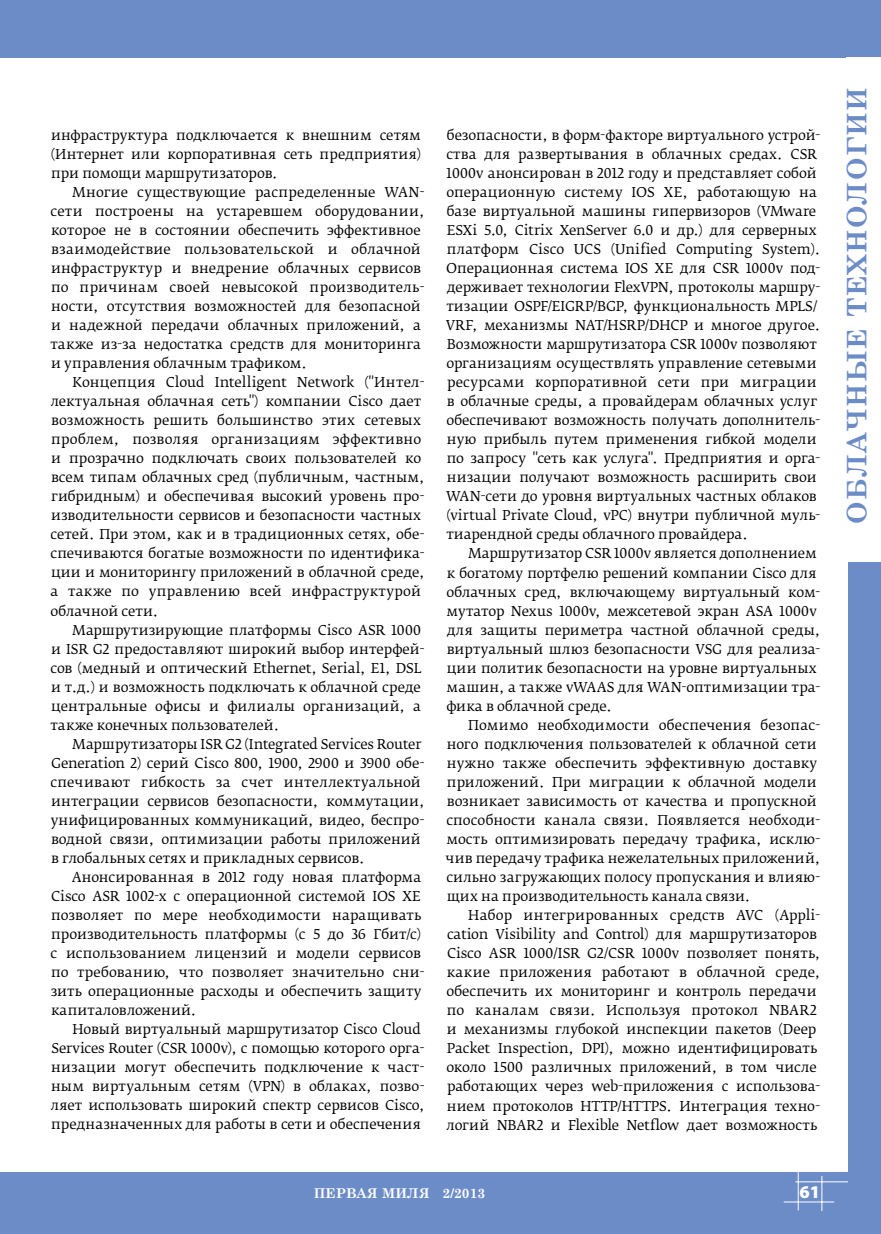
<style>
.page{position:relative;width:881px;height:1234px;background:#fff}
.page>*{position:absolute;margin:0;border:0;box-sizing:border-box;transform-origin:0 0}
.t1{font:700 27px "Century Schoolbook";letter-spacing:.05em;color:#6c8cc8}
.t2{font:900 18px "Myriad Pro";color:#fff}
.t3{font:13.5px/19px "Fedra Serif B Pro";color:#000}
.t4{font:700 13.5px "Century Schoolbook";color:#fff}
</style>
<div class="page">
<div style="left:0;top:0;width:880px;height:57px;background:#6c8cc8"></div>
<div style="left:0;top:1172px;width:880px;height:61px;background:#6c8cc8"></div>
<hr style="left:783px;top:1201px;width:50px;height:1px;background:#fff">
<hr style="left:797px;top:1171px;width:1px;height:39px;background:#fff">
<hr style="left:821px;top:1175px;width:1px;height:35px;background:#fff">
<hr style="left:795px;top:1181px;width:85px;height:1px;background:#fff">
<div style="left:847px;top:0;width:33px;height:1233px;background:#6c8cc8"></div>
<div style="left:846px;top:57px;width:34px;height:504px;background:#fff"></div>
<p class="t3" style="left:51px;top:125px;width:372px;text-align:justify">инфраструктура подключается к внешним сетям (Интернет или корпоративная сеть предприятия) при помощи маршрутизаторов.</p>
<p class="t3" style="left:51px;top:182px;width:375px;text-indent:22px">Многие существующие распределенные WAN&shy;сети построены на устаревшем оборудовании, которое не в состоянии обеспечить эффективное взаимодействие пользовательской и облачной инфраструктур и внедрение облачных сервисов по причинам своей невысокой производитель&shy;ности, отсутствия возможностей для безопасной и надежной передачи облачных приложений, а также из-за недостатка средств для мониторинга и управления облачным трафиком.</p>
<p class="t3" style="left:51px;top:373px;width:375px;text-indent:22px">Концепция Cloud Intelligent Network ("Интел&shy;лектуальная облачная сеть") компании Cisco дает возможность решить большинство этих сетевых проблем, позволяя организациям эффективно и прозрачно подключать своих пользователей ко всем типам облачных сред (публичным, частным, гибридным) и обеспечивая высокий уровень про&shy;изводительности сервисов и безопасности частных сетей. При этом, как и в традиционных сетях, обе&shy;спечиваются богатые возможности по идентифика&shy;ции и мониторингу приложений в облачной среде, а также по управлению всей инфраструктурой облачной сети.</p>
<p class="t3" style="left:51px;top:620px;width:375px;text-indent:22px">Маршрутизирующие платформы Cisco ASR 1000 и ISR G2 предоставляют широкий выбор интерфей&shy;сов (медный и оптический Ethernet, Serial, E1, DSL и т.д.) и возможность подключать к облачной среде центральные офисы и филиалы организаций, а также конечных пользователей.</p>
<p class="t3" style="left:51px;top:734px;width:375px;text-indent:22px">Маршрутизаторы ISR G2 (Integrated Services Router Generation 2) серий Cisco 800, 1900, 2900 и 3900 обе&shy;спечивают гибкость за счет интеллектуальной интеграции сервисов безопасности, коммутации, унифицированных коммуникаций, видео, беспро&shy;водной связи, оптимизации работы приложений в глобальных сетях и прикладных сервисов.</p>
<p class="t3" style="left:51px;top:867px;width:375px;text-indent:21px">Анонсированная в 2012 году новая платформа Cisco ASR 1002-x с операционной системой IOS XE позволяет по мере необходимости наращивать производительность платформы (с 5 до 36 Гбит/с) с использованием лицензий и модели сервисов по требованию, что позволяет значительно сни&shy;зить операционные расходы и обеспечить защиту капиталовложений.</p>
<p class="t3" style="left:51px;top:1019px;width:375px;text-indent:22px">Новый виртуальный маршрутизатор Cisco Cloud Services Router (CSR 1000v), с помощью которого орга&shy;низации могут обеспечить подключение к част&shy;ным виртуальным сетям (VPN) в облаках, позво&shy;ляет использовать широкий спектр сервисов Cisco, предназначенных для работы в сети и обеспечения</p>
<p class="t3" style="left:445px;top:125px;width:376px">безопасности, в форм-факторе виртуального устрой&shy;ства для развертывания в облачных средах. CSR 1000v анонсирован в 2012 году и представляет собой операционную систему IOS XE, работающую на базе виртуальной машины гипервизоров (VMware ESXi 5.0, Citrix XenServer 6.0 и др.) для серверных платформ Cisco UCS (Unified Computing System).<br>Операционная система IOS XE для CSR 1000v под&shy;держивает технологии FlexVPN, протоколы маршру&shy;тизации OSPF/EIGRP/BGP, функциональность MPLS/ VRF, механизмы NAT/HSRP/DHCP и многое другое.<br>Возможности маршрутизатора CSR 1000v позволяют организациям осуществлять управление сетевыми ресурсами корпоративной сети при миграции в облачные среды, а провайдерам облачных услуг обеспечивают возможность получать дополнитель&shy;ную прибыль путем применения гибкой модели по запросу "сеть как услуга". Предприятия и орга&shy;низации получают возможность расширить свои WAN-сети до уровня виртуальных частных облаков (virtual Private Cloud, vPC) внутри публичной муль&shy;тиарендной среды облачного провайдера.</p>
<p class="t3" style="left:446px;top:544px;width:375px;text-indent:22px">Маршрутизатор CSR 1000v является дополнением к богатому портфелю решений компании Cisco для облачных сред, включающему виртуальный ком&shy;мутатор Nexus 1000v, межсетевой экран ASA 1000v для защиты периметра частной облачной среды, виртуальный шлюз безопасности VSG для реализа&shy;ции политик безопасности на уровне виртуальных машин, а также vWAAS для WAN-оптимизации тра&shy;фика в облачной среде.</p>
<p class="t3" style="left:445px;top:715px;width:376px;text-indent:23px">Помимо необходимости обеспечения безопас&shy;ного подключения пользователей к облачной сети нужно также обеспечить эффективную доставку приложений. При миграции к облачной модели возникает зависимость от качества и пропускной способности канала связи. Появляется необходи&shy;мость оптимизировать передачу трафика, исклю&shy;чив передачу трафика нежелательных приложений, сильно загружающих полосу пропускания и влияю&shy;щих на производительность канала связи.</p>
<p class="t3" style="left:446px;top:905px;width:375px;text-indent:22px">Набор интегрированных средств AVC (Appli&shy;cation Visibility and Control) для маршрутизаторов Cisco ASR 1000/ISR G2/CSR 1000v позволяет понять, какие приложения работают в облачной среде, обеспечить их мониторинг и контроль передачи по каналам связи. Используя протокол NBAR2 и механизмы глубокой инспекции пакетов (Deep Packet Inspection, DPI), можно идентифицировать около 1500 различных приложений, в том числе работающих через web-приложения с использова&shy;нием протоколов HTTP/HTTPS. Интеграция техно&shy;логий NBAR2 и Flexible Netflow дает возможность</p>
<p class="t4" style="left:314px;top:1181px;width:173px">ПЕРВАЯ МИЛЯ 2/2013</p>
<h2 class="t2" style="left:799px;top:1181px;width:22px">61</h2>
<h1 class="t1" style="left:835px;top:523px;width:435px;rotate:-90deg">облачные технологии</h1>
</div>
